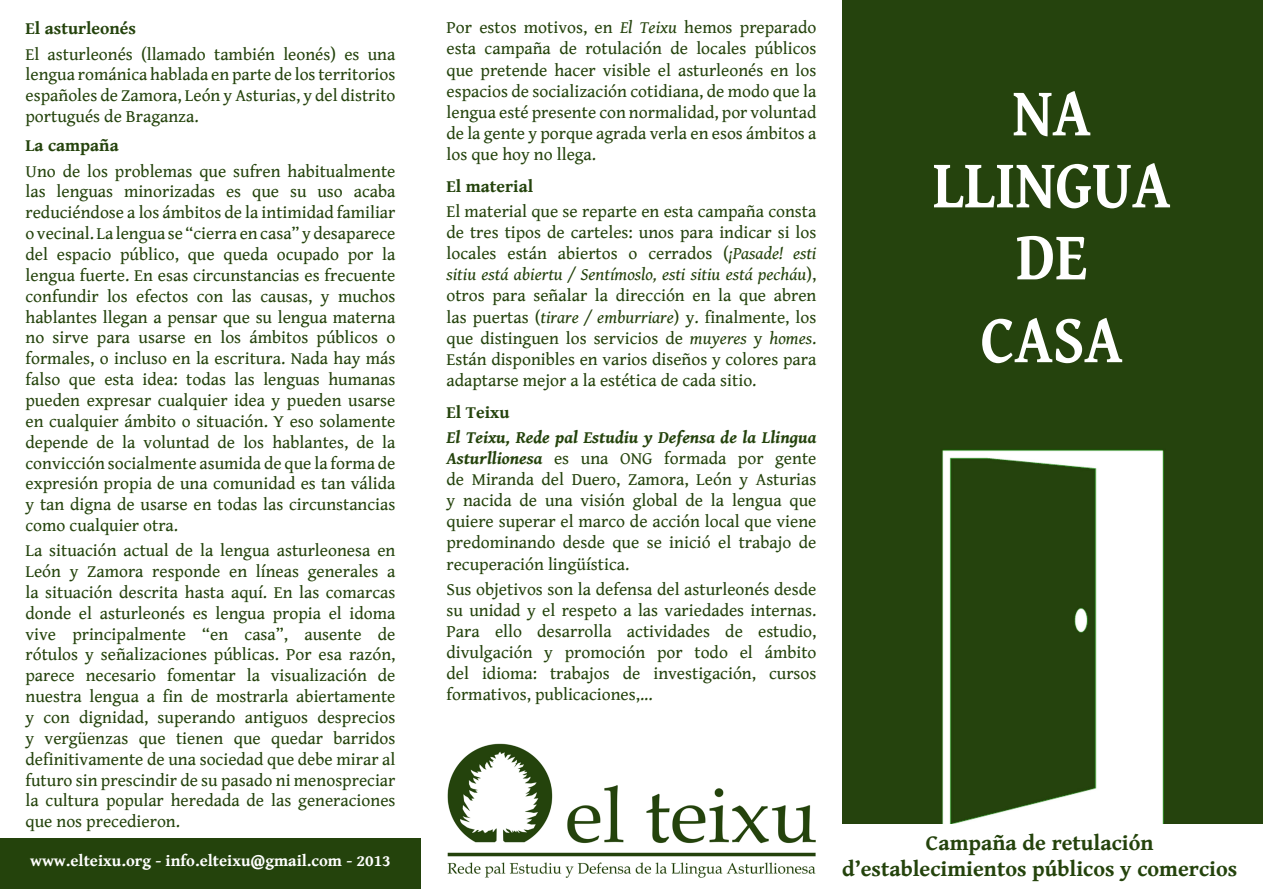
<style>
.page{position:relative;width:1263px;height:893px;background:#fff}
.page>*{position:absolute;margin:0;border:0;box-sizing:border-box;transform-origin:0 0}
.t1{font:700 69px "Gentium Book Basic";color:#fff;scale:.87 1}
.t2{font:700 22.05px "Gentium Book Basic";color:#24430c}
.t3{font:17.55px/20.9px "Gentium Book Basic";color:#24430c;text-align:justify}
.t4{font:700 17.55px "Gentium Book Basic";color:#24430c}
.t5{font:700 16.5px "Gentium Book Basic";color:#fff}
.s1{font-style:italic}
.s2{font-weight:700;font-style:italic}
</style>
<div class="page">
<img style="left:842px;top:0;width:421px;height:823px">
<div style="left:0;top:838px;width:421px;height:51px;background:#24430c"></div>
<img style="left:447px;top:743px;width:369px;height:135px">
<p class="t4" style="left:26px;top:15px;width:112px">El asturleonés</p>
<p class="t3" style="left:26px;top:43px;width:371px">El asturleonés (llamado también leonés) es una lengua románica hablada en parte de los territorios españoles de Zamora, León y Asturias, y del distrito portugués de Braganza.</p>
<p class="t4" style="left:26px;top:132px;width:95px">La campaña</p>
<p class="t3" style="left:26px;top:160px;width:372px">Uno de los problemas que sufren habitualmente las lenguas minorizadas es que su uso acaba reduciéndose a los ámbitos de la intimidad familiar o vecinal. La lengua se “cierra en casa” y desaparece del espacio público, que queda ocupado por la lengua fuerte. En esas circunstancias es frecuente confundir los efectos con las causas, y muchos hablantes llegan a pensar que su lengua materna no sirve para usarse en los ámbitos públicos o formales, o incluso en la escritura. Nada hay más falso que esta idea: todas las lenguas humanas pueden expresar cualquier idea y pueden usarse en cualquier ámbito o situación. Y eso solamente depende de la voluntad de los hablantes, de la convicción socialmente asumida de que la forma de expresión propia de una comunidad es tan válida y tan digna de usarse en todas las circunstancias como cualquier otra.</p>
<p class="t3" style="left:26px;top:539px;width:371px">La situación actual de la lengua asturleonesa en León y Zamora responde en líneas generales a la situación descrita hasta aquí. En las comarcas donde el asturleonés es lengua propia el idoma vive principalmente “en casa”, ausente de rótulos y señalizaciones públicas. Por esa razón, parece necesario fomentar la visualización de nuestra lengua a fin de mostrarla abiertamente y con dignidad, superando antiguos desprecios y vergüenzas que tienen que quedar barridos definitivamente de una sociedad que debe mirar al futuro sin prescindir de su pasado ni menospreciar la cultura popular heredada de las generaciones que nos precedieron.</p>
<p class="t5" style="left:30px;top:849px;width:362px">www.elteixu.org - info.elteixu@gmail.com - 2013</p>
<p class="t3" style="left:446px;top:17px;width:371px">Por estos motivos, en <span class="s1">El Teixu</span> hemos preparado esta campaña de rotulación de locales públicos que pretende hacer visible el asturleonés en los espacios de socialización cotidiana, de modo que la lengua esté presente con normalidad, por voluntad de la gente y porque agrada verla en esos ámbitos a los que hoy no llega.</p>
<p class="t4" style="left:446px;top:173px;width:88px">El material</p>
<p class="t3" style="left:446px;top:200px;width:371px">El material que se reparte en esta campaña consta de tres tipos de carteles: unos para indicar si los locales están abiertos o cerrados (<span class="s1">¡Pasade! esti sitiu está abiertu / Sentímoslo, esti sitiu está pecháu</span>), otros para señalar la dirección en la que abren las puertas (<span class="s1">tirare / emburriare</span>) y. finalmente, los que distinguen los servicios de <span class="s1">muyeres</span> y <span class="s1">homes</span>.<br>Están disponibles en varios diseños y colores para adaptarse mejor a la estética de cada sitio.</p>
<p class="t4" style="left:446px;top:399px;width:65px">El Teixu</p>
<p class="t3" style="left:446px;top:426px;width:371px"><span class="s2">El Teixu, Rede pal Estudiu y Defensa de la Llingua Asturllionesa</span> es una ONG formada por gente de Miranda del Duero, Zamora, León y Asturias y nacida de una visión global de la lengua que quiere superar el marco de acción local que viene predominando desde que se inició el trabajo de recuperación lingüística.</p>
<p class="t3" style="left:446px;top:578px;width:371px">Sus objetivos son la defensa del asturleonés desde su unidad y el respeto a las variedades internas.<br>Para ello desarrolla actividades de estudio, divulgación y promoción por todo el ámbito del idioma: trabajos de investigación, cursos formativos, publicaciones,...</p>
<p class="t1" style="left:1012px;top:61px;width:92px">NA</p>
<p class="t1" style="left:933px;top:133px;width:275px">LLINGUA</p>
<p class="t1" style="left:1016px;top:205px;width:83px">DE</p>
<p class="t1" style="left:981px;top:287px;width:165px">CASA</p>
<p class="t2" style="left:926px;top:826px;width:229px">Campaña de retulación</p>
<p class="t2" style="left:842px;top:852px;width:397px">d’establecimientos públicos y comercios</p>
</div>
